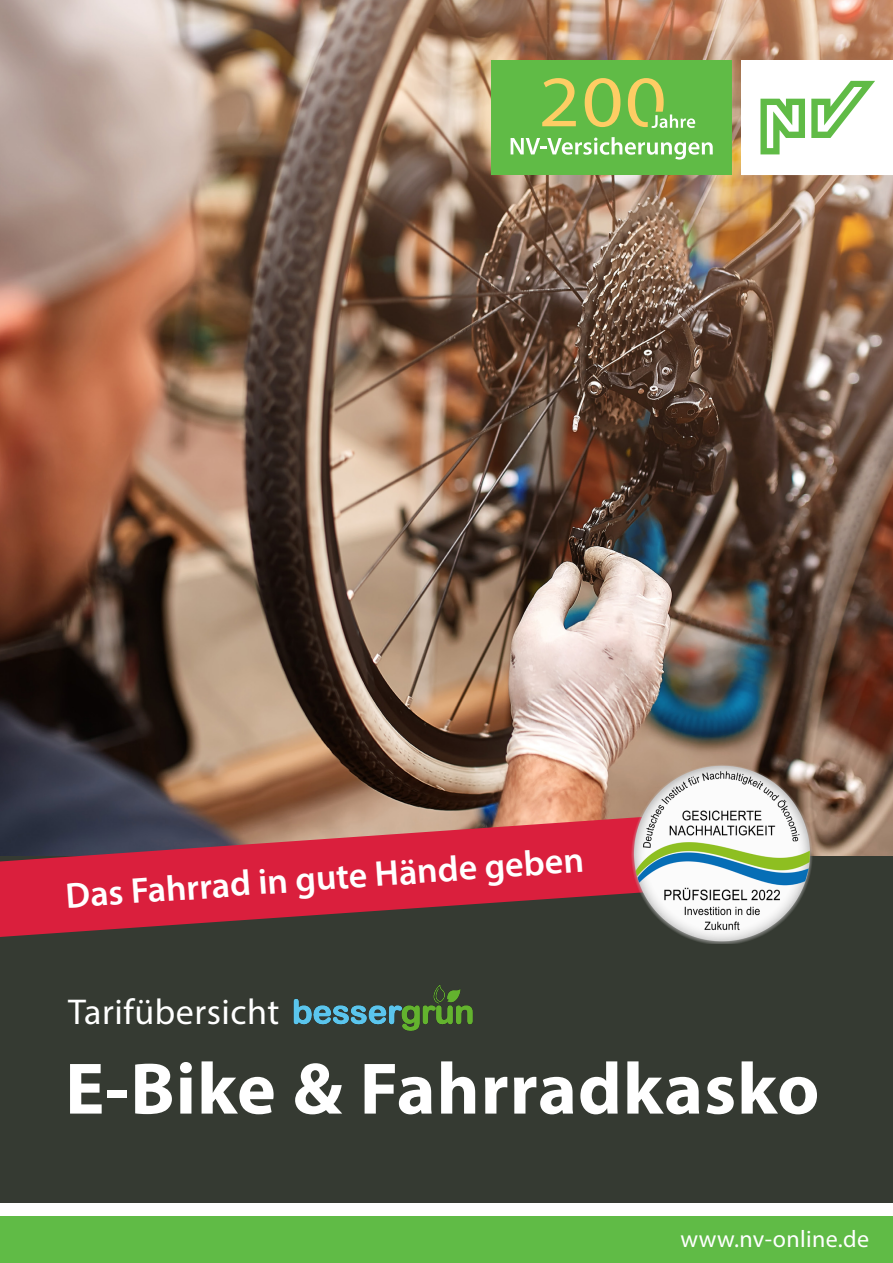
<style>
.page{position:relative;width:893px;height:1263px;background:#fff}
.page>*{position:absolute;margin:0;border:0;box-sizing:border-box;transform-origin:0 0}
.t1{font:700 73.5px "Myriad Pro";letter-spacing:.015em;color:#fff}
.t2{font:600 36px "Myriad Pro";color:#fff}
.t3{font:36px "Myriad Pro";letter-spacing:.015em;color:#fff}
.t4{font:24px "Myriad Pro";letter-spacing:.015em;color:#fff}
</style>
<div class="page">
<img style="left:0;top:0;width:893px;height:855px">
<svg style="left:741px;top:60px;width:152px;height:115px"></svg>
<div style="left:492px;top:60px;width:240px;height:115px;background:#60bb46"></div>
<svg style="left:511px;top:137px;width:202px;height:23px"></svg>
<svg style="left:542px;top:78px;width:34px;height:48px"></svg>
<svg style="left:585px;top:78px;width:35px;height:49px"></svg>
<svg style="left:628px;top:78px;width:67px;height:50px"></svg>
<div style="left:0;top:855px;width:893px;height:347px;background:#353a32"></div>
<div style="left:0;top:1216px;width:893px;height:47px;background:#60bb46"></div>
<svg style="left:0;top:815px;width:630px;height:122px;fill:#da1f3d"></svg>
<img style="left:630px;top:764px;width:183px;height:179px">
<img style="left:293px;top:985px;width:180px;height:46px">
<p class="t2" style="left:64px;top:873px;width:521px;rotate:-4deg">Das Fahrrad in gute Hände geben</p>
<p class="t3" style="left:68px;top:990px;width:213px">Tarifübersicht</p>
<p class="t1" style="left:65px;top:1041px;width:756px">E-Bike &amp; Fahrradkasko</p>
<p class="t4" style="left:681px;top:1224px;width:190px">www.nv-online.de</p>
</div>
